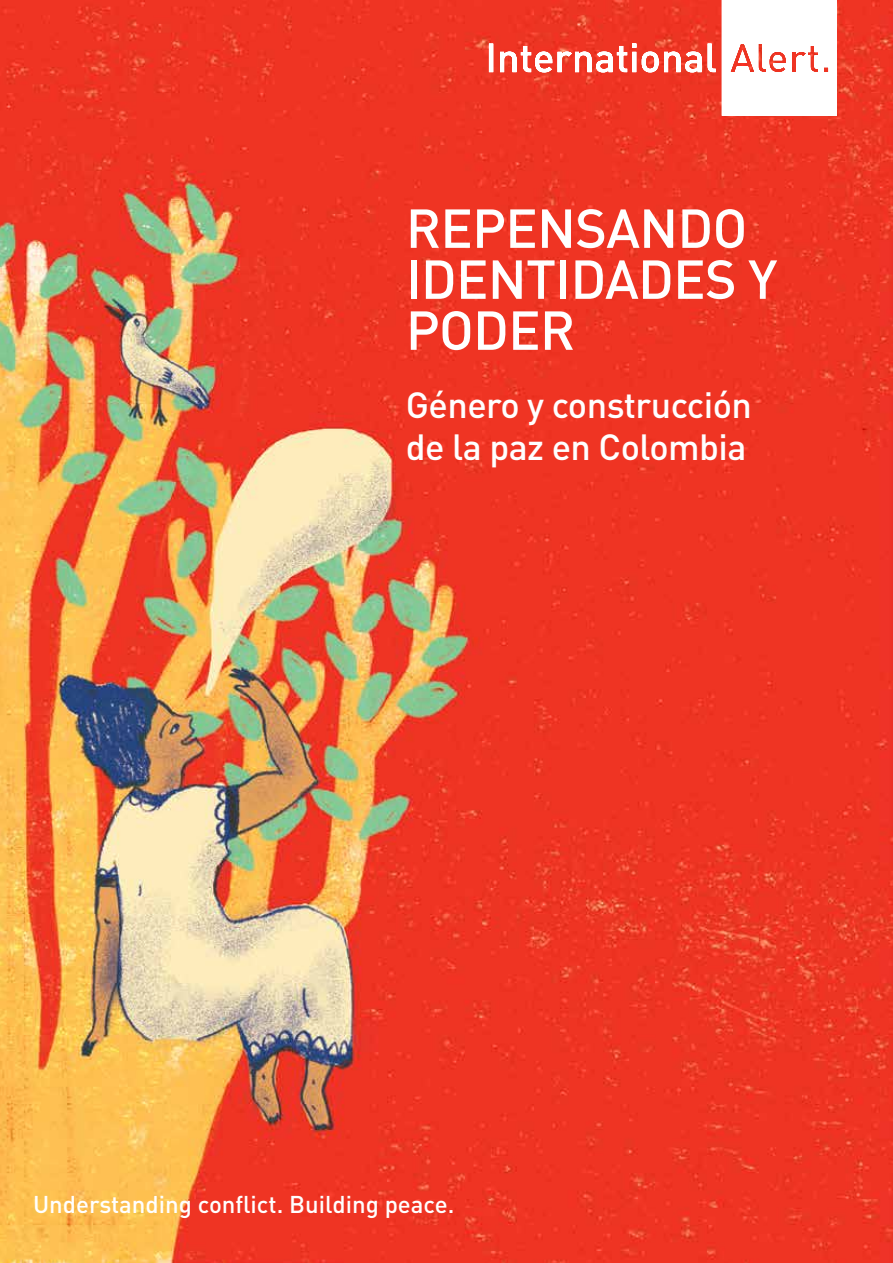
<style>
.page{position:relative;width:893px;height:1263px;background:#fff}
.page>*{position:absolute;margin:0;border:0;box-sizing:border-box;transform-origin:0 0}
.t1{font:500 54px/51px "DIN";letter-spacing:-.015em;color:#fff}
.t2{font:500 36px/42px "DIN";letter-spacing:-.015em;color:#fff}
.t3{font:500 24px "DIN";color:#fff}
</style>
<div class="page">
<img style="left:0;top:0;width:893px;height:1263px">
<svg style="left:722px;top:0;width:114px;height:116px"></svg>
<svg style="left:489px;top:43px;width:227px;height:29px"></svg>
<h1 class="t1" style="left:406px;top:201px;width:373px">REPENSANDO<br>IDENTIDADES Y<br>PODER</h1>
<p class="t2" style="left:406px;top:383px;width:348px">Género y construcción de la paz en Colombia</p>
<p class="t3" style="left:33px;top:1189px;width:423px">Understanding conflict. Building peace.</p>
</div>
